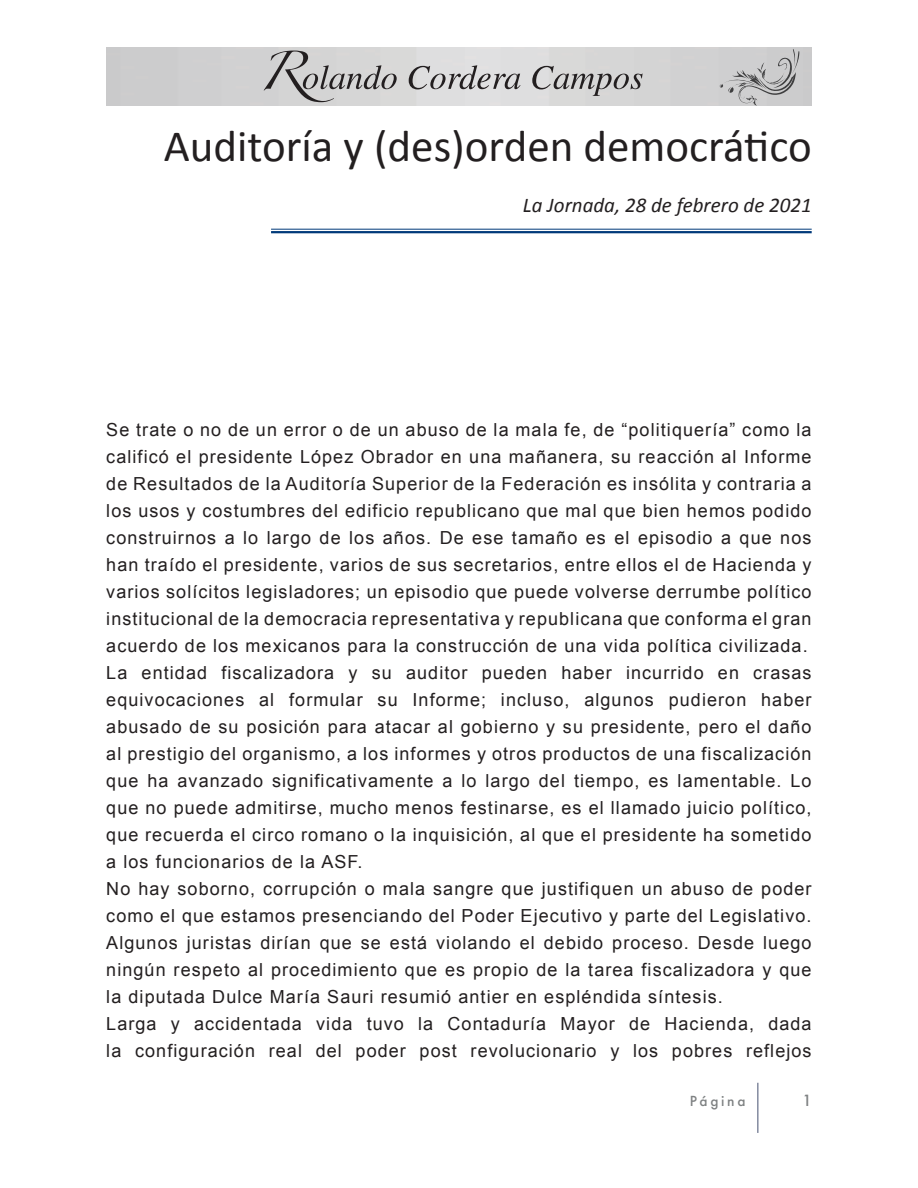
<style>
.page{position:relative;width:918px;height:1188px;background:#fff}
.page>*{position:absolute;margin:0;border:0;box-sizing:border-box;transform-origin:0 0}
.t1{font:45px "Calibri";color:#231f20}
.t2{font:italic 21px "Calibri";color:#231f20}
.t3{font:18px/27px "Arial";letter-spacing:.06em;color:#231f20;text-align:justify}
.t4{font:500 15px "Futura";color:#7e8182}
.t5{font:500 13.5px "Futura";letter-spacing:.2em;color:#7e8182}
</style>
<div class="page">
<svg style="left:264px;top:51px;width:133px;height:51px;background:#bab9b9"></svg>
<svg style="left:409px;top:65px;width:112px;height:24px;background:#b4b3b4"></svg>
<svg style="left:532px;top:66px;width:111px;height:30px;background:#b6b5b5"></svg>
<svg style="left:719px;top:49px;width:80px;height:57px;background:#bebebf"></svg>
<hr style="left:757px;top:1083px;width:2px;height:50px;background:#848ba0">
<hr style="left:271px;top:229px;width:541px;height:1px;background:#013a7a">
<hr style="left:271px;top:231px;width:541px;height:2px;background:#013a7a">
<p class="t1" style="left:164px;top:118px;width:649px">Auditoría y (des)orden democrático</p>
<p class="t2" style="left:523px;top:190px;width:290px">La Jornada, 28 de febrero de 2021</p>
<p class="t3" style="left:106px;top:416px;width:707px">Se trate o no de un error o de un abuso de la mala fe, de “politiquería” como la calificó el presidente López Obrador en una mañanera, su reacción al Informe de Resultados de la Auditoría Superior de la Federación es insólita y contraria a los usos y costumbres del edificio republicano que mal que bien hemos podido construirnos a lo largo de los años. De ese tamaño es el episodio a que nos han traído el presidente, varios de sus secretarios, entre ellos el de Hacienda y varios solícitos legisladores; un episodio que puede volverse derrumbe político institucional de la democracia representativa y republicana que conforma el gran acuerdo de los mexicanos para la construcción de una vida política civilizada.</p>
<p class="t3" style="left:106px;top:659px;width:707px">La entidad fiscalizadora y su auditor pueden haber incurrido en crasas equivocaciones al formular su Informe; incluso, algunos pudieron haber abusado de su posición para atacar al gobierno y su presidente, pero el daño al prestigio del organismo, a los informes y otros productos de una fiscalización que ha avanzado significativamente a lo largo del tiempo, es lamentable. Lo que no puede admitirse, mucho menos festinarse, es el llamado juicio político, que recuerda el circo romano o la inquisición, al que el presidente ha sometido a los funcionarios de la ASF.</p>
<p class="t3" style="left:106px;top:875px;width:707px">No hay soborno, corrupción o mala sangre que justifiquen un abuso de poder como el que estamos presenciando del Poder Ejecutivo y parte del Legislativo.<br>Algunos juristas dirían que se está violando el debido proceso. Desde luego ningún respeto al procedimiento que es propio de la tarea fiscalizadora y que la diputada Dulce María Sauri resumió antier en espléndida síntesis.</p>
<p class="t3" style="left:106px;top:1010px;width:707px">Larga y accidentada vida tuvo la Contaduría Mayor de Hacienda, dada la configuración real del poder post revolucionario y los pobres reflejos</p>
<p class="t5" style="left:690px;top:1092px;width:57px">Página</p>
<p class="t4" style="left:802px;top:1091px;width:11px">1</p>
</div>
